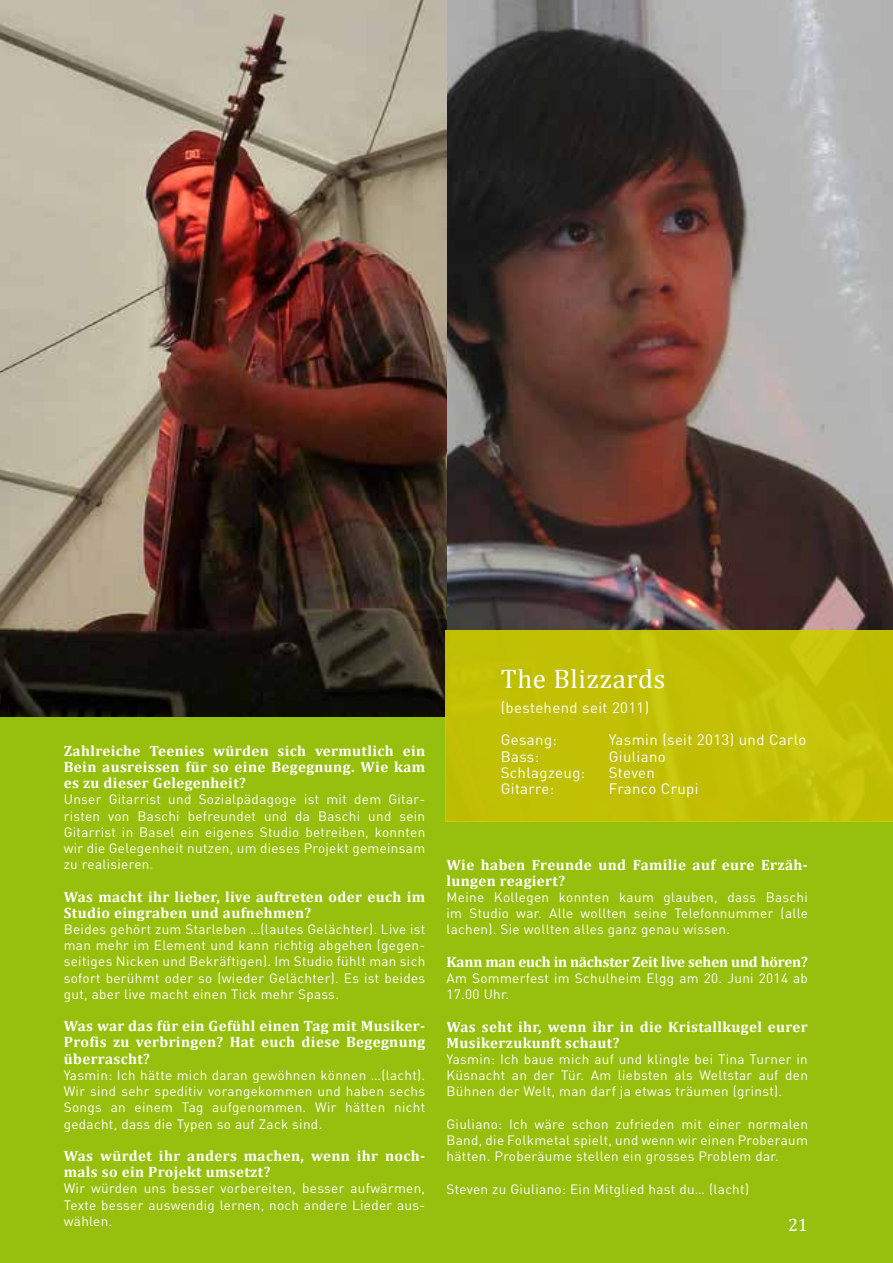
<style>
.page{position:relative;width:893px;height:1263px;background:#fff}
.page>*{position:absolute;margin:0;border:0;box-sizing:border-box;transform-origin:0 0}
.t1{font:27px "Cambria";letter-spacing:.025em;color:#fff}
.t2{font:18px "Cambria";color:#fff}
.t3{font:700 15px/16.2px "Cambria";letter-spacing:.025em;color:#fff}
.t4{font:15px/32.4px "DIN Pro";letter-spacing:.025em;color:#fff}
.t5{font:700 15px "Cambria";letter-spacing:-.01em;color:#fff}
.t6{font:13.5px/16.2px "DIN Pro";letter-spacing:.025em;color:#fff;text-align:justify}
</style>
<div class="page">
<div style="left:0;top:39px;width:893px;height:1224px;background:#97bf0d"></div>
<img style="left:446px;top:0;width:447px;height:630px">
<img style="left:0;top:0;width:446px;height:716px">
<div style="left:445px;top:630px;width:448px;height:192px;background:#c1c005"></div>
<p class="t3" style="left:64px;top:742px;width:363px;text-align:justify">Zahlreiche Teenies würden sich vermutlich ein Bein ausreissen für so eine Begegnung. Wie kam es zu dieser Gelegenheit?</p>
<p class="t6" style="left:64px;top:791px;width:363px">Unser Gitarrist und Sozialpädagoge ist mit dem Gitar&shy;risten von Baschi befreundet und da Baschi und sein Gitarrist in Basel ein eigenes Studio betreiben, konnten wir die Gelegenheit nutzen, um dieses Projekt gemeinsam zu realisieren.</p>
<p class="t3" style="left:64px;top:888px;width:363px">Was macht ihr lieber, live auftreten oder euch im<br>Studio eingraben und aufnehmen?</p>
<p class="t6" style="left:64px;top:920px;width:363px">Beides gehört zum Starleben …(lautes Gelächter). Live ist man mehr im Element und kann richtig abgehen (gegen&shy;seitiges Nicken und Bekräftigen). Im Studio fühlt man sich sofort berühmt oder so (wieder Gelächter). Es ist beides gut, aber live macht einen Tick mehr Spass.</p>
<p class="t3" style="left:64px;top:1017px;width:363px;text-align:justify">Was war das für ein Gefühl einen Tag mit Musiker-Profis zu verbringen? Hat euch diese Begegnung überrascht?</p>
<p class="t6" style="left:64px;top:1066px;width:363px">Yasmin: Ich hätte mich daran gewöhnen können …(lacht).<br>Wir sind sehr speditiv vorangekommen und haben sechs Songs an einem Tag aufgenommen. Wir hätten nicht gedacht, dass die Typen so auf Zack sind.</p>
<p class="t3" style="left:64px;top:1147px;width:363px">Was würdet ihr anders machen, wenn ihr noch&shy;mals so ein Projekt umsetzt?</p>
<p class="t6" style="left:64px;top:1180px;width:363px">Wir würden uns besser vorbereiten, besser aufwärmen, Texte besser auswendig lernen, noch andere Lieder aus&shy;wählen.</p>
<h1 class="t1" style="left:501px;top:662px;width:166px">The Blizzards</h1>
<p class="t4" style="left:501px;top:691px;width:150px">(bestehend seit 2011)<br>Gesang:</p>
<p class="t4" style="left:609px;top:723px;width:199px">Yasmin (seit 2013) und Carlo</p>
<p class="t4" style="left:501px;top:739px;width:40px">Bass:</p>
<p class="t4" style="left:609px;top:739px;width:59px">Giuliano</p>
<p class="t4" style="left:501px;top:756px;width:86px">Schlagzeug:</p>
<p class="t4" style="left:609px;top:756px;width:48px">Steven</p>
<p class="t4" style="left:501px;top:772px;width:55px">Gitarre:</p>
<p class="t4" style="left:609px;top:772px;width:91px">Franco Crupi</p>
<p class="t3" style="left:446px;top:856px;width:363px">Wie haben Freunde und Familie auf eure Erzäh&shy;lungen reagiert?</p>
<p class="t6" style="left:446px;top:888px;width:363px">Meine Kollegen konnten kaum glauben, dass Baschi im Studio war. Alle wollten seine Telefonnummer (alle lachen). Sie wollten alles ganz genau wissen.</p>
<p class="t5" style="left:446px;top:951px;width:363px">Kann man euch in nächster Zeit live sehen und hören?</p>
<p class="t6" style="left:446px;top:969px;width:363px">Am Sommerfest im Schulheim Elgg am 20. Juni 2014 ab<br>17.00 Uhr.</p>
<p class="t3" style="left:446px;top:1018px;width:363px">Was seht ihr, wenn ihr in die Kristallkugel eurer<br>Musikerzukunft schaut?</p>
<p class="t6" style="left:446px;top:1050px;width:363px">Yasmin: Ich baue mich auf und klingle bei Tina Turner in Küsnacht an der Tür. Am liebsten als Weltstar auf den Bühnen der Welt, man darf ja etwas träumen (grinst).</p>
<p class="t6" style="left:446px;top:1115px;width:363px">Giuliano: Ich wäre schon zufrieden mit einer normalen Band, die Folkmetal spielt, und wenn wir einen Proberaum hätten. Proberäume stellen ein grosses Problem dar.</p>
<p class="t6" style="left:446px;top:1180px;width:304px">Steven zu Giuliano: Ein Mitglied hast du… (lacht)</p>
<h2 class="t2" style="left:788px;top:1214px;width:21px">21</h2>
</div>
